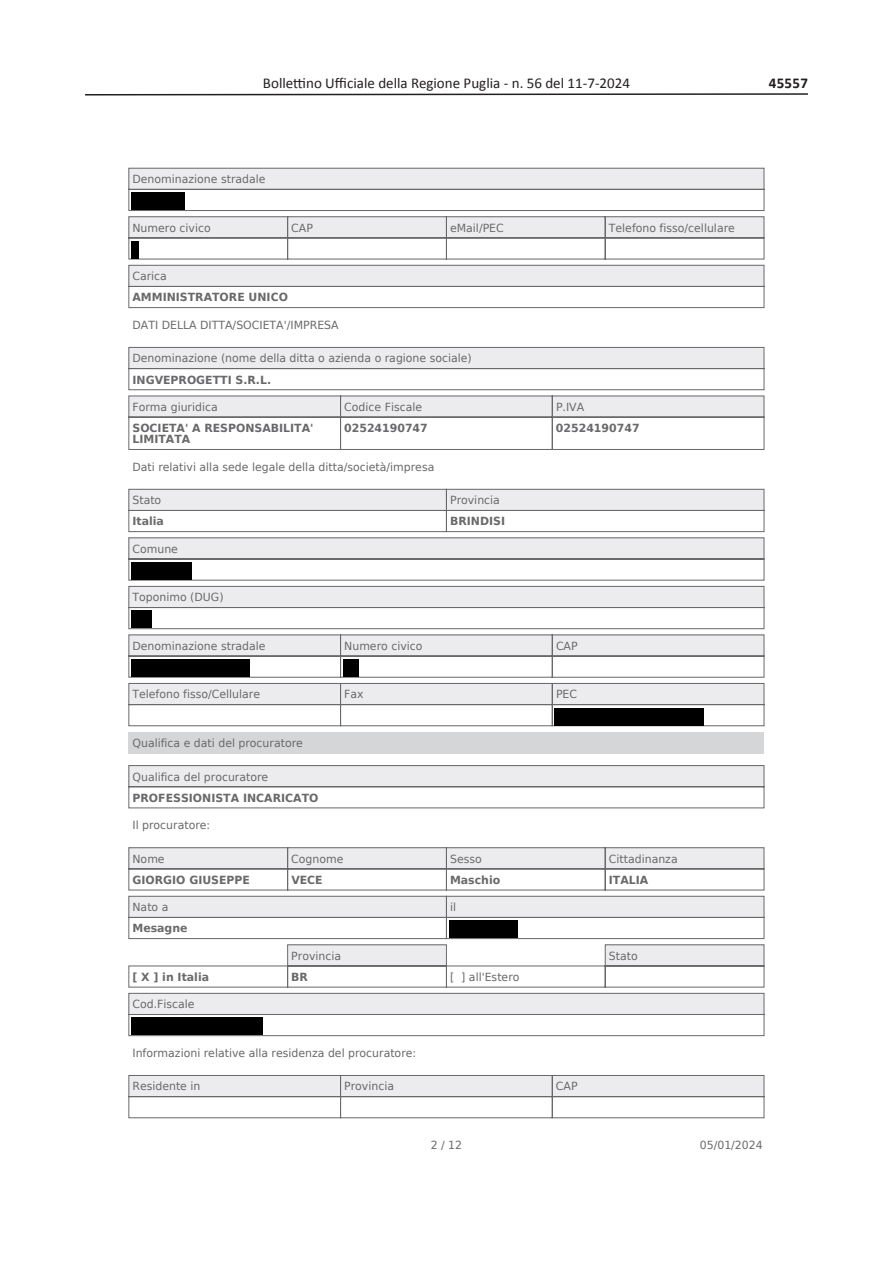
<style>
.page{position:relative;width:893px;height:1263px;background:#fff}
.page>*{position:absolute;margin:0;border:0;box-sizing:border-box;transform-origin:0 0}
.t1{font:15px "Calibri";color:#231f20}
.t2{font:700 15px "Calibri";letter-spacing:.015em;color:#231f20}
.t3{font:11.25px/21.1px "DejaVu Sans";color:#69696c}
.t4{font:700 11.25px/21.1px "DejaVu Sans";color:#69696c}
.s1{font-weight:400}
.s2{font-weight:700}
</style>
<div class="page">
<svg style="left:85px;top:93px;width:723px;height:3px"></svg>
<svg style="left:128px;top:168px;width:637px;height:140px"></svg>
<svg style="left:128px;top:347px;width:637px;height:103px"></svg>
<svg style="left:128px;top:489px;width:637px;height:237px"></svg>
<div style="left:129px;top:732px;width:635px;height:21px;background:#d5d6d8"></div>
<svg style="left:128px;top:765px;width:637px;height:43px"></svg>
<svg style="left:128px;top:847px;width:637px;height:189px"></svg>
<svg style="left:128px;top:1075px;width:637px;height:43px"></svg>
<div style="left:131px;top:192px;width:54px;height:18px;background:#000"></div>
<div style="left:131px;top:241px;width:8px;height:18px;background:#000"></div>
<div style="left:131px;top:562px;width:60px;height:18px;background:#000"></div>
<div style="left:131px;top:610px;width:21px;height:18px;background:#000"></div>
<div style="left:343px;top:659px;width:15px;height:18px;background:#000"></div>
<div style="left:131px;top:659px;width:119px;height:18px;background:#000"></div>
<div style="left:555px;top:708px;width:149px;height:17px;background:#000"></div>
<div style="left:449px;top:920px;width:69px;height:18px;background:#000"></div>
<div style="left:131px;top:1017px;width:131px;height:18px;background:#000"></div>
<h1 class="t1" style="left:263px;top:74px;width:369px">Bollettino Ufficiale della Regione Puglia - n. 56 del 11-7-2024</h1>
<h1 class="t2" style="left:769px;top:72px;width:41px">45557</h1>
<p class="t3" style="left:132px;top:168px;width:135px">Denominazione stradale</p>
<p class="t3" style="left:132px;top:217px;width:80px">Numero civico</p>
<p class="t3" style="left:291px;top:217px;width:23px">CAP</p>
<p class="t3" style="left:450px;top:217px;width:55px">eMail/PEC</p>
<p class="t3" style="left:609px;top:217px;width:127px">Telefono fisso/cellulare</p>
<p class="t4" style="left:132px;top:265px;width:157px"><span class="s1">Carica<br></span>AMMINISTRATORE UNICO</p>
<p class="t3" style="left:132px;top:314px;width:208px">DATI DELLA DITTA/SOCIETA'/IMPRESA</p>
<p class="t3" style="left:132px;top:348px;width:341px">Denominazione (nome della ditta o azienda o ragione sociale)<br><span class="s2">INGVEPROGETTI S.R.L.</span></p>
<p class="t3" style="left:132px;top:396px;width:87px">Forma giuridica</p>
<p class="t3" style="left:344px;top:396px;width:79px">Codice Fiscale</p>
<p class="t3" style="left:556px;top:396px;width:30px">P.IVA</p>
<p class="t4" style="left:132px;top:422px;width:183px;line-height:11.2px">SOCIETA' A RESPONSABILITA'<br>LIMITATA</p>
<p class="t4" style="left:344px;top:417px;width:85px">02524190747</p>
<p class="t4" style="left:556px;top:417px;width:85px">02524190747</p>
<p class="t3" style="left:132px;top:456px;width:303px">Dati relativi alla sede legale della ditta/società/impresa</p>
<p class="t3" style="left:132px;top:489px;width:30px">Stato</p>
<p class="t3" style="left:450px;top:489px;width:51px">Provincia</p>
<p class="t4" style="left:132px;top:510px;width:33px">Italia</p>
<p class="t4" style="left:450px;top:510px;width:57px">BRINDISI</p>
<p class="t3" style="left:132px;top:538px;width:47px">Comune</p>
<p class="t3" style="left:132px;top:586px;width:93px">Toponimo (DUG)</p>
<p class="t3" style="left:132px;top:635px;width:135px">Denominazione stradale</p>
<p class="t3" style="left:344px;top:635px;width:80px">Numero civico</p>
<p class="t3" style="left:556px;top:635px;width:23px">CAP</p>
<p class="t3" style="left:132px;top:683px;width:129px">Telefono fisso/Cellulare</p>
<p class="t3" style="left:344px;top:683px;width:21px">Fax</p>
<p class="t3" style="left:556px;top:683px;width:23px">PEC</p>
<p class="t3" style="left:132px;top:732px;width:172px">Qualifica e dati del procuratore</p>
<p class="t4" style="left:132px;top:766px;width:187px"><span class="s1">Qualifica del procuratore<br></span>PROFESSIONISTA INCARICATO</p>
<p class="t3" style="left:132px;top:814px;width:79px">Il procuratore:</p>
<p class="t3" style="left:132px;top:848px;width:34px">Nome</p>
<p class="t3" style="left:291px;top:848px;width:54px">Cognome</p>
<p class="t3" style="left:450px;top:848px;width:33px">Sesso</p>
<p class="t3" style="left:609px;top:848px;width:70px">Cittadinanza</p>
<p class="t4" style="left:132px;top:869px;width:119px">GIORGIO GIUSEPPE</p>
<p class="t4" style="left:291px;top:869px;width:33px">VECE</p>
<p class="t4" style="left:450px;top:869px;width:52px">Maschio</p>
<p class="t4" style="left:609px;top:869px;width:41px">ITALIA</p>
<p class="t3" style="left:132px;top:896px;width:37px">Nato a</p>
<p class="t3" style="left:450px;top:896px;width:8px">il</p>
<p class="t4" style="left:132px;top:917px;width:57px">Mesagne</p>
<p class="t3" style="left:291px;top:945px;width:51px">Provincia</p>
<p class="t3" style="left:609px;top:945px;width:30px">Stato</p>
<p class="t4" style="left:132px;top:966px;width:78px">[ X ] in Italia</p>
<p class="t4" style="left:291px;top:966px;width:18px">BR</p>
<p class="t3" style="left:450px;top:966px;width:71px">[ ] all'Estero</p>
<p class="t3" style="left:132px;top:993px;width:64px">Cod.Fiscale</p>
<p class="t3" style="left:132px;top:1042px;width:285px">Informazioni relative alla residenza del procuratore:</p>
<p class="t3" style="left:132px;top:1075px;width:69px">Residente in</p>
<p class="t3" style="left:344px;top:1075px;width:51px">Provincia</p>
<p class="t3" style="left:556px;top:1075px;width:23px">CAP</p>
<p class="t3" style="left:431px;top:1134px;width:33px">2 / 12</p>
<p class="t3" style="left:700px;top:1134px;width:64px">05/01/2024</p>
</div>
